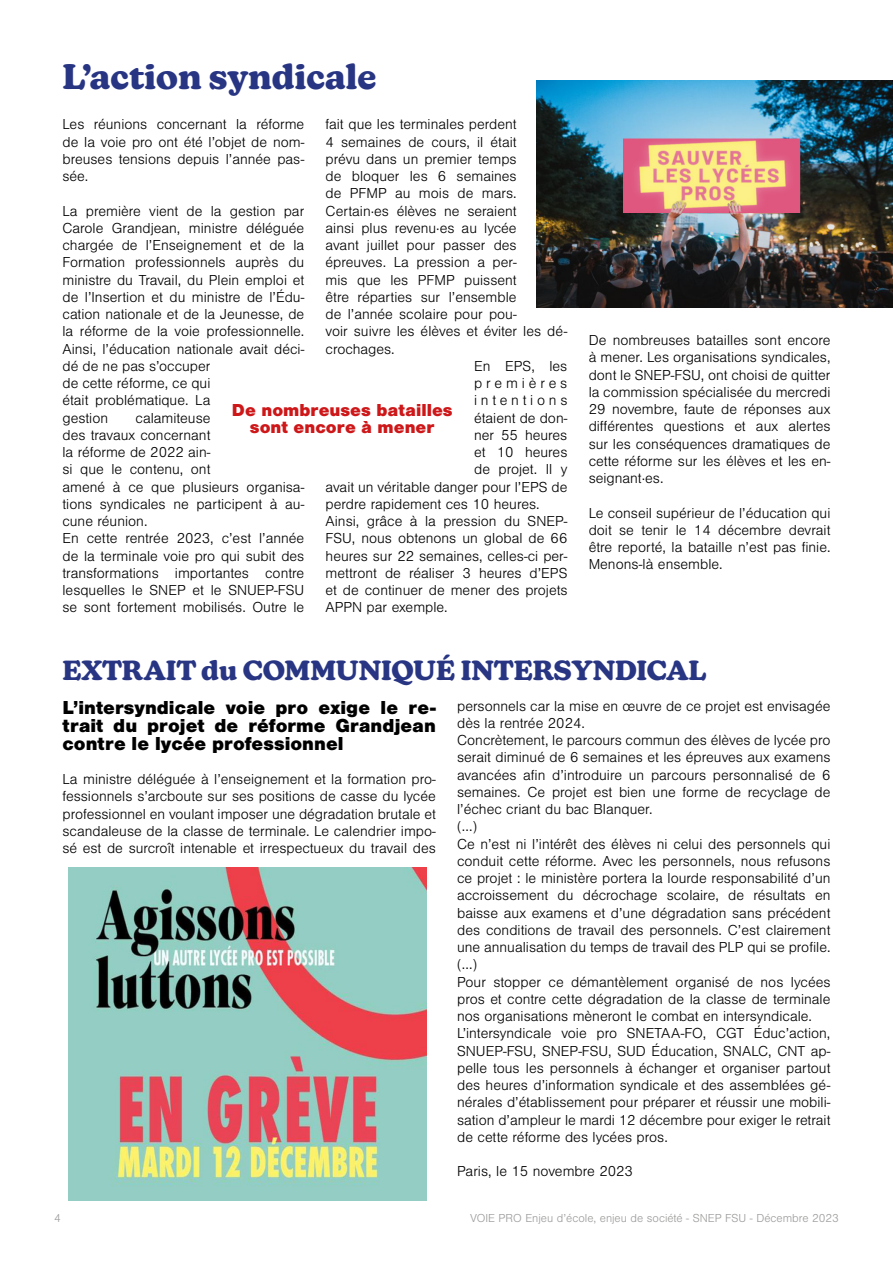
<style>
.page{position:relative;width:893px;height:1263px;background:#fff}
.page>*{position:absolute;margin:0;border:0;box-sizing:border-box;transform-origin:0 0}
.t1{font:700 34.5px "New Kansas";color:#283583}
.t2{font:700 27px "New Kansas";color:#283583}
.t3{font:900 19.5px/18px "Nimbus San";color:#000;text-align:justify}
.t4{font:900 18px/17.2px "Nimbus San";color:#cd1719;text-align:center}
.t5{font:300 15px/17.2px "Nimbus San";color:#000;text-align:justify}
.t6{font:300 15px "Nimbus San";letter-spacing:.25em;color:#000}
.t7{font:300 15px "Nimbus San";letter-spacing:.26em;color:#000}
.t8{font:300 12px "Nimbus San";color:#9b9b9a}
</style>
<div class="page">
<img style="left:537px;top:81px;width:356px;height:226px">
<img style="left:68px;top:867px;width:358px;height:333px">
<h1 class="t1" style="left:63px;top:56px;width:316px">L’action syndicale</h1>
<p class="t5" style="left:63px;top:116px;width:243px">Les réunions concernant la réforme de la voie pro ont été l’objet de nom&shy;breuses tensions depuis l’année pas&shy;sée.</p>
<p class="t5" style="left:63px;top:202px;width:243px;text-align:left">La première vient de la gestion par<br>Carole Grandjean, ministre déléguée chargée de l’Enseignement et de la<br>Formation professionnels auprès du ministre du Travail, du Plein emploi et de l’Insertion et du ministre de l’Édu&shy;cation nationale et de la Jeunesse, de la réforme de la voie professionnelle.<br>Ainsi, l’éducation nationale avait déci&shy;dé de ne pas s’occuper<br>de cette réforme, ce qui<br>était problématique. La<br>gestion</p>
<p class="t5" style="left:326px;top:116px;width:193px">fait que les terminales perdent</p>
<p class="t5" style="left:326px;top:133px;width:193px">4 semaines de cours, il était</p>
<p class="t5" style="left:326px;top:151px;width:193px">prévu dans un premier temps</p>
<p class="t5" style="left:326px;top:168px;width:193px">de bloquer les 6 semaines</p>
<p class="t5" style="left:326px;top:185px;width:193px">de PFMP au mois de mars.</p>
<p class="t5" style="left:326px;top:202px;width:193px">Certain·es élèves ne seraient</p>
<p class="t5" style="left:326px;top:220px;width:193px">ainsi plus revenu·es au lycée</p>
<p class="t5" style="left:326px;top:237px;width:193px">avant juillet pour passer des</p>
<p class="t5" style="left:326px;top:254px;width:193px">épreuves. La pression a per-</p>
<p class="t5" style="left:326px;top:271px;width:193px">mis que les PFMP puissent</p>
<p class="t5" style="left:326px;top:289px;width:193px">être réparties sur l’ensemble</p>
<p class="t5" style="left:326px;top:306px;width:193px">de l’année scolaire pour pou-</p>
<p class="t5" style="left:326px;top:323px;width:243px">voir suivre les élèves et éviter les dé-</p>
<p class="t5" style="left:326px;top:340px;width:71px">crochages.</p>
<p class="t5" style="left:474px;top:358px;width:95px">En EPS, les</p>
<p class="t7" style="left:474px;top:375px;width:95px">premières</p>
<p class="t6" style="left:474px;top:392px;width:95px">intentions</p>
<p class="t5" style="left:474px;top:409px;width:95px">étaient de don-</p>
<p class="t5" style="left:474px;top:427px;width:95px">ner 55 heures</p>
<p class="t5" style="left:474px;top:444px;width:95px">et 10 heures</p>
<p class="t5" style="left:474px;top:461px;width:95px">de projet. Il y</p>
<p class="t5" style="left:326px;top:478px;width:243px">avait un véritable danger pour l’EPS de</p>
<p class="t5" style="left:326px;top:496px;width:216px">perdre rapidement ces 10 heures.</p>
<p class="t5" style="left:326px;top:513px;width:243px">Ainsi, grâce à la pression du SNEP-</p>
<p class="t5" style="left:326px;top:530px;width:243px">FSU, nous obtenons un global de 66</p>
<p class="t5" style="left:326px;top:547px;width:243px">heures sur 22 semaines, celles-ci per-</p>
<p class="t5" style="left:326px;top:565px;width:243px">mettront de réaliser 3 heures d’EPS</p>
<p class="t5" style="left:326px;top:582px;width:243px">et de continuer de mener des projets</p>
<p class="t5" style="left:326px;top:599px;width:124px">APPN par exemple.</p>
<p class="t4" style="left:232px;top:401px;width:222px">De nombreuses batailles sont encore à mener</p>
<p class="t5" style="left:63px;top:409px;width:243px;text-align:left;text-indent:73px">calamiteuse<br>des travaux concernant<br>la réforme de 2022 ain-<br>si que le contenu, ont<br>amené à ce que plusieurs organisa&shy;tions syndicales ne participent à au&shy;cune réunion.<br>En cette rentrée 2023, c’est l’année de la terminale voie pro qui subit des transformations importantes contre lesquelles le SNEP et le SNUEP-FSU se sont fortement mobilisés. Outre le</p>
<p class="t5" style="left:589px;top:332px;width:243px">De nombreuses batailles sont encore à mener. Les organisations syndicales, dont le SNEP-FSU, ont choisi de quitter la commission spécialisée du mercredi 29 novembre, faute de réponses aux différentes questions et aux alertes sur les conséquences dramatiques de cette réforme sur les élèves et les en&shy;seignant·es.</p>
<p class="t5" style="left:589px;top:504px;width:243px">Le conseil supérieur de l’éducation qui doit se tenir le 14 décembre devrait être reporté, la bataille n’est pas finie.<br>Menons-là ensemble.</p>
<h2 class="t2" style="left:63px;top:654px;width:645px">EXTRAIT du COMMUNIQUÉ INTERSYNDICAL</h2>
<h3 class="t3" style="left:63px;top:698px;width:375px">L’intersyndicale voie pro exige le re&shy;trait du projet de réforme Grandjean contre le lycée professionnel</h3>
<p class="t5" style="left:63px;top:771px;width:375px">La ministre déléguée à l’enseignement et la formation pro&shy;fessionnels s’arcboute sur ses positions de casse du lycée professionnel en voulant imposer une dégradation brutale et scandaleuse de la classe de terminale. Le calendrier impo&shy;sé est de surcroît intenable et irrespectueux du travail des</p>
<p class="t5" style="left:457px;top:697px;width:375px;text-align:left">personnels car la mise en œuvre de ce projet est envisagée dès la rentrée 2024.<br>Concrètement, le parcours commun des élèves de lycée pro serait diminué de 6 semaines et les épreuves aux examens avancées afin d’introduire un parcours personnalisé de 6 semaines. Ce projet est bien une forme de recyclage de l’échec criant du bac Blanquer.<br>(...)<br>Ce n’est ni l’intérêt des élèves ni celui des personnels qui conduit cette réforme. Avec les personnels, nous refusons ce projet : le ministère portera la lourde responsabilité d’un accroissement du décrochage scolaire, de résultats en baisse aux examens et d’une dégradation sans précédent des conditions de travail des personnels. C’est clairement une annualisation du temps de travail des PLP qui se profile. (...)<br>Pour stopper ce démantèlement organisé de nos lycées pros et contre cette dégradation de la classe de terminale nos organisations mèneront le combat en intersyndicale.<br>L’intersyndicale voie pro SNETAA-FO, CGT Éduc’action, SNUEP-FSU, SNEP-FSU, SUD Éducation, SNALC, CNT ap&shy;pelle tous les personnels à échanger et organiser partout des heures d’information syndicale et des assemblées gé&shy;nérales d’établissement pour préparer et réussir une mobili&shy;sation d’ampleur le mardi 12 décembre pour exiger le retrait de cette réforme des lycées pros.</p>
<p class="t5" style="left:457px;top:1163px;width:177px">Paris, le 15 novembre 2023</p>
<p class="t8" style="left:54px;top:1211px;width:8px">4</p>
<p class="t8" style="left:470px;top:1211px;width:370px">VOIE PRO Enjeu d’école, enjeu de société - SNEP FSU - Décembre 2023</p>
</div>
